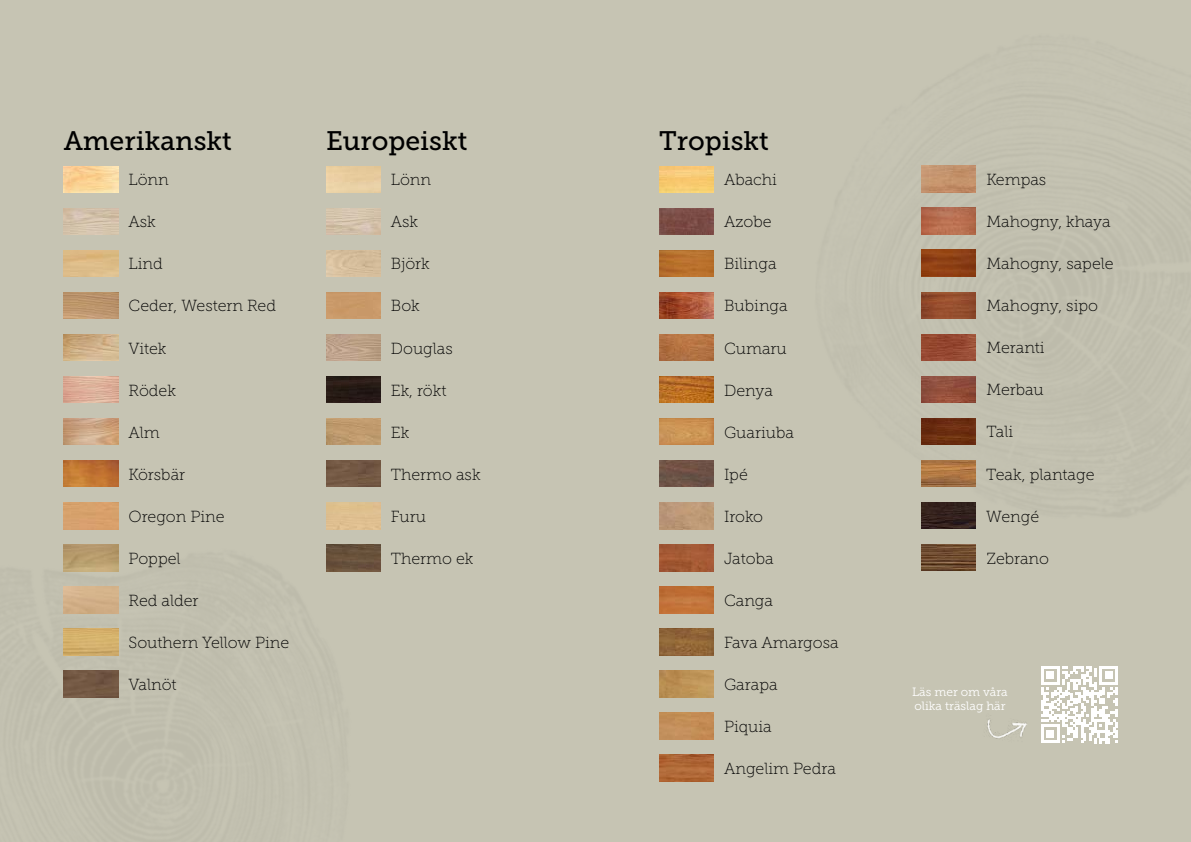
<style>
.page{position:relative;width:1191px;height:842px;background:#c6c4b3}
.page>*{position:absolute;margin:0;border:0;box-sizing:border-box;transform-origin:0 0}
.t1{font:26.7px "Museo Slab 500";color:#000}
.t2{font:16px "Museo Slab 100";color:#000}
.t3{font:12px/14.4px "Museo Slab 300";color:#fff}
</style>
<div class="page">
<img style="left:63px;top:418px;width:318px;height:280px">
<img style="left:64px;top:166px;width:54px;height:26px">
<img style="left:64px;top:250px;width:54px;height:27px">
<img style="left:64px;top:292px;width:54px;height:27px">
<img style="left:64px;top:334px;width:54px;height:27px">
<img style="left:64px;top:376px;width:54px;height:27px">
<img style="left:64px;top:418px;width:54px;height:27px">
<img style="left:64px;top:460px;width:54px;height:27px">
<img style="left:64px;top:503px;width:54px;height:26px">
<img style="left:64px;top:545px;width:54px;height:26px">
<img style="left:64px;top:587px;width:54px;height:26px">
<img style="left:64px;top:629px;width:54px;height:26px">
<img style="left:64px;top:671px;width:54px;height:26px">
<img style="left:326px;top:166px;width:54px;height:26px">
<img style="left:326px;top:208px;width:54px;height:27px">
<img style="left:326px;top:250px;width:54px;height:27px">
<img style="left:326px;top:292px;width:54px;height:27px">
<img style="left:326px;top:334px;width:54px;height:27px">
<img style="left:326px;top:376px;width:54px;height:27px">
<img style="left:326px;top:418px;width:54px;height:27px">
<img style="left:326px;top:460px;width:54px;height:27px">
<img style="left:659px;top:166px;width:54px;height:26px">
<img style="left:659px;top:208px;width:54px;height:27px">
<img style="left:659px;top:292px;width:54px;height:27px">
<img style="left:659px;top:334px;width:54px;height:27px">
<img style="left:659px;top:376px;width:54px;height:27px">
<img style="left:659px;top:418px;width:54px;height:27px">
<img style="left:659px;top:460px;width:54px;height:27px">
<img style="left:921px;top:166px;width:54px;height:26px">
<img style="left:921px;top:208px;width:54px;height:26px">
<img style="left:921px;top:250px;width:54px;height:26px">
<img style="left:921px;top:292px;width:54px;height:26px">
<img style="left:921px;top:334px;width:54px;height:27px">
<img style="left:921px;top:376px;width:54px;height:27px">
<img style="left:921px;top:418px;width:54px;height:27px">
<img style="left:921px;top:460px;width:54px;height:27px">
<img style="left:921px;top:502px;width:54px;height:27px">
<img style="left:921px;top:544px;width:54px;height:27px">
<img style="left:64px;top:208px;width:54px;height:27px">
<svg style="left:1041px;top:666px;width:77px;height:77px"></svg>
<img style="left:987px;top:719px;width:40px;height:20px">
<img style="left:326px;top:503px;width:54px;height:26px">
<img style="left:326px;top:545px;width:54px;height:26px">
<img style="left:659px;top:629px;width:54px;height:26px">
<img style="left:659px;top:713px;width:54px;height:26px">
<h1 class="t1" style="left:64px;top:126px;width:169px">Amerikanskt</h1>
<h1 class="t1" style="left:326px;top:126px;width:143px">Europeiskt</h1>
<h1 class="t1" style="left:659px;top:126px;width:111px">Tropiskt</h1>
<p class="t2" style="left:128px;top:171px;width:42px">Lönn</p>
<p class="t2" style="left:128px;top:213px;width:29px">Ask</p>
<p class="t2" style="left:128px;top:255px;width:36px">Lind</p>
<p class="t2" style="left:128px;top:297px;width:149px">Ceder, Western Red</p>
<p class="t2" style="left:128px;top:339px;width:40px">Vitek</p>
<p class="t2" style="left:128px;top:381px;width:49px">Rödek</p>
<p class="t2" style="left:128px;top:423px;width:33px">Alm</p>
<p class="t2" style="left:128px;top:466px;width:58px">Körsbär</p>
<p class="t2" style="left:128px;top:508px;width:98px">Oregon Pine</p>
<p class="t2" style="left:128px;top:550px;width:54px">Poppel</p>
<p class="t2" style="left:128px;top:592px;width:71px">Red alder</p>
<p class="t2" style="left:128px;top:634px;width:162px">Southern Yellow Pine</p>
<p class="t2" style="left:128px;top:676px;width:50px">Valnöt</p>
<p class="t2" style="left:724px;top:171px;width:54px">Abachi</p>
<p class="t2" style="left:724px;top:213px;width:49px">Azobe</p>
<p class="t2" style="left:724px;top:255px;width:54px">Bilinga</p>
<p class="t2" style="left:724px;top:297px;width:65px">Bubinga</p>
<p class="t2" style="left:724px;top:339px;width:64px">Cumaru</p>
<p class="t2" style="left:724px;top:381px;width:51px">Denya</p>
<p class="t2" style="left:724px;top:423px;width:71px">Guariuba</p>
<p class="t2" style="left:724px;top:465px;width:25px">Ipé</p>
<p class="t2" style="left:724px;top:508px;width:41px">Iroko</p>
<p class="t2" style="left:724px;top:550px;width:51px">Jatoba</p>
<p class="t2" style="left:391px;top:171px;width:42px">Lönn</p>
<p class="t2" style="left:391px;top:213px;width:29px">Ask</p>
<p class="t2" style="left:391px;top:255px;width:41px">Björk</p>
<p class="t2" style="left:391px;top:297px;width:31px">Bok</p>
<p class="t2" style="left:391px;top:339px;width:63px">Douglas</p>
<p class="t2" style="left:391px;top:381px;width:57px">Ek, rökt</p>
<p class="t2" style="left:391px;top:423px;width:20px">Ek</p>
<p class="t2" style="left:391px;top:466px;width:91px">Thermo ask</p>
<p class="t2" style="left:391px;top:508px;width:37px">Furu</p>
<p class="t2" style="left:391px;top:550px;width:84px">Thermo ek</p>
<p class="t2" style="left:724px;top:592px;width:51px">Canga</p>
<p class="t2" style="left:724px;top:634px;width:116px">Fava Amargosa</p>
<p class="t2" style="left:724px;top:676px;width:55px">Garapa</p>
<p class="t2" style="left:724px;top:718px;width:49px">Piquia</p>
<p class="t2" style="left:724px;top:760px;width:113px">Angelim Pedra</p>
<p class="t2" style="left:986px;top:171px;width:61px">Kempas</p>
<p class="t2" style="left:986px;top:213px;width:126px">Mahogny, khaya</p>
<p class="t2" style="left:986px;top:255px;width:129px">Mahogny, sapele</p>
<p class="t2" style="left:986px;top:297px;width:113px">Mahogny, sipo</p>
<p class="t2" style="left:986px;top:339px;width:60px">Meranti</p>
<p class="t2" style="left:986px;top:381px;width:59px">Merbau</p>
<p class="t2" style="left:986px;top:423px;width:28px">Tali</p>
<p class="t2" style="left:986px;top:465px;width:110px">Teak, plantage</p>
<p class="t2" style="left:986px;top:507px;width:54px">Wengé</p>
<p class="t2" style="left:986px;top:550px;width:64px">Zebrano</p>
<p class="t3" style="left:912px;top:684px;width:97px">Läs mer om våra olika träslag här</p>
</div>
